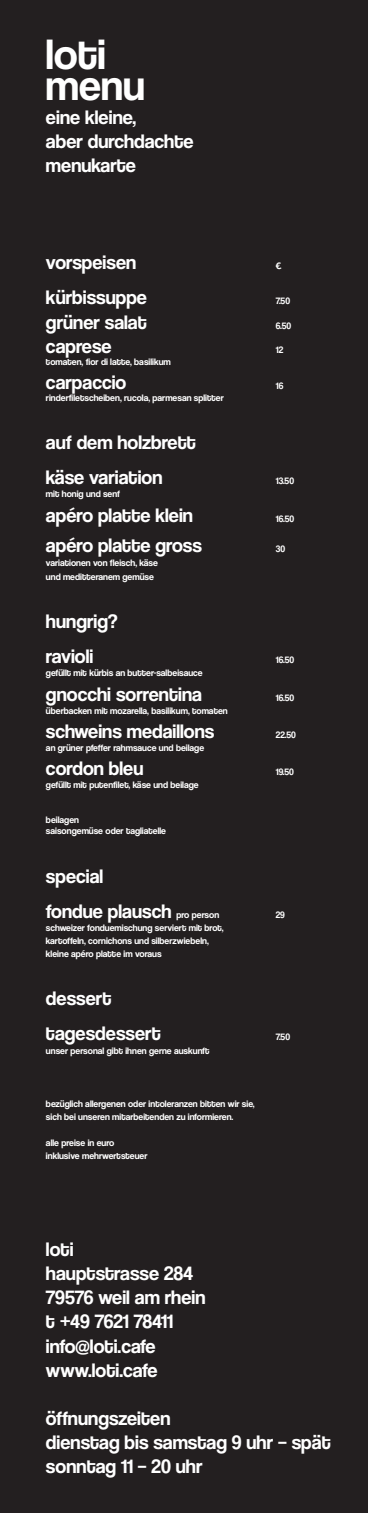
<style>
.page{position:relative;width:368px;height:1513px;background:#fff}
.page>*{position:absolute;margin:0;border:0;box-sizing:border-box;transform-origin:0 0}
.t1{font:43.75px "Coolvetica Rg";color:#fff}
.t2{font:20.12px "Coolvetica Rg";color:#fff}
.t3{font:9.62px "Coolvetica Rg";color:#fff}
.s1{font-size:9.62px}
</style>
<div class="page">
<div style="left:0;top:0;width:367px;height:1513px;background:#231f20"></div>
<p class="t1" style="left:46px;top:29px;width:61px">loti</p>
<p class="t1" style="left:46px;top:60px;width:100px">menu</p>
<p class="t2" style="left:46px;top:106px;width:92px">eine kleine,</p>
<p class="t2" style="left:46px;top:130px;width:149px">aber durchdachte</p>
<p class="t2" style="left:46px;top:154px;width:91px">menukarte</p>
<p class="t2" style="left:46px;top:251px;width:92px">vorspeisen</p>
<p class="t3" style="left:275px;top:260px;width:7px">€</p>
<p class="t2" style="left:46px;top:286px;width:102px">kürbissuppe</p>
<p class="t3" style="left:275px;top:295px;width:16px">7.50</p>
<p class="t2" style="left:46px;top:310px;width:102px">grüner salat</p>
<p class="t3" style="left:275px;top:320px;width:17px">6.50</p>
<p class="t2" style="left:46px;top:335px;width:67px">caprese</p>
<p class="t3" style="left:275px;top:344px;width:9px">12</p>
<p class="t3" style="left:46px;top:356px;width:126px">tomaten, fior di latte, basilikum</p>
<p class="t2" style="left:46px;top:371px;width:82px">carpaccio</p>
<p class="t3" style="left:275px;top:380px;width:9px">16</p>
<p class="t3" style="left:46px;top:392px;width:179px">rinderfiletscheiben, rucola, parmesan splitter</p>
<p class="t2" style="left:46px;top:431px;width:151px">auf dem holzbrett</p>
<p class="t2" style="left:46px;top:466px;width:118px">käse variation</p>
<p class="t3" style="left:275px;top:475px;width:20px">13.50</p>
<p class="t3" style="left:46px;top:488px;width:75px">mit honig und senf</p>
<p class="t2" style="left:46px;top:503px;width:148px">apéro platte klein</p>
<p class="t3" style="left:275px;top:513px;width:20px">16.50</p>
<p class="t2" style="left:46px;top:533px;width:157px">apéro platte gross</p>
<p class="t3" style="left:275px;top:543px;width:11px">30</p>
<p class="t3" style="left:46px;top:557px;width:113px">variationen von fleisch, käse</p>
<p class="t3" style="left:46px;top:571px;width:109px">und meditteranem gemüse</p>
<p class="t2" style="left:46px;top:610px;width:73px">hungrig?</p>
<p class="t2" style="left:46px;top:645px;width:49px">ravioli</p>
<p class="t3" style="left:275px;top:654px;width:20px">16.50</p>
<p class="t3" style="left:46px;top:668px;width:158px">gefüllt mit kürbis an butter-salbeisauce</p>
<p class="t2" style="left:46px;top:682px;width:157px">gnocchi sorrentina</p>
<p class="t3" style="left:275px;top:692px;width:20px">16.50</p>
<p class="t3" style="left:46px;top:705px;width:183px">überbacken mit mozarella, basilikum, tomaten</p>
<p class="t2" style="left:46px;top:719px;width:170px">schweins medaillons</p>
<p class="t3" style="left:275px;top:729px;width:22px">22.50</p>
<p class="t3" style="left:46px;top:742px;width:159px">an grüner pfeffer rahmsauce und beilage</p>
<p class="t2" style="left:46px;top:757px;width:99px">cordon bleu</p>
<p class="t3" style="left:275px;top:766px;width:20px">19.50</p>
<p class="t3" style="left:46px;top:779px;width:154px">gefüllt mit putenfilet, käse und beilage</p>
<p class="t3" style="left:46px;top:814px;width:34px">beilagen</p>
<p class="t3" style="left:46px;top:826px;width:121px">saisongemüse oder tagliatelle</p>
<p class="t2" style="left:46px;top:864px;width:59px">special</p>
<p class="t2" style="left:46px;top:899px;width:174px">fondue plausch <span class="s1">pro person</span></p>
<p class="t3" style="left:275px;top:909px;width:11px">29</p>
<p class="t3" style="left:46px;top:922px;width:179px">schweizer fonduemischung serviert mit brot,</p>
<p class="t3" style="left:46px;top:935px;width:164px">kartoffeln, cornichons und silberzwiebeln,</p>
<p class="t3" style="left:46px;top:948px;width:117px">kleine apéro platte im voraus</p>
<p class="t2" style="left:46px;top:987px;width:67px">dessert</p>
<p class="t2" style="left:46px;top:1022px;width:116px">tagesdessert</p>
<p class="t3" style="left:275px;top:1032px;width:16px">7.50</p>
<p class="t3" style="left:46px;top:1046px;width:165px">unser personal gibt ihnen gerne auskunft</p>
<p class="t3" style="left:46px;top:1098px;width:210px">bezüglich allergenen oder intoleranzen bitten wir sie,</p>
<p class="t3" style="left:46px;top:1111px;width:189px">sich bei unseren mitarbeitenden zu informieren.</p>
<p class="t3" style="left:46px;top:1137px;width:70px">alle preise in euro</p>
<p class="t3" style="left:46px;top:1151px;width:103px">inklusive mehrwertsteuer</p>
<p class="t2" style="left:46px;top:1237px;width:29px">loti</p>
<p class="t2" style="left:46px;top:1262px;width:148px">hauptstrasse 284</p>
<p class="t2" style="left:46px;top:1286px;width:161px">79576 weil am rhein</p>
<p class="t2" style="left:46px;top:1310px;width:128px">t +49 7621 78411</p>
<p class="t2" style="left:46px;top:1334px;width:111px">info@loti.cafe</p>
<p class="t2" style="left:46px;top:1358px;width:113px">www.loti.cafe</p>
<p class="t2" style="left:46px;top:1406px;width:126px">öffnungszeiten</p>
<p class="t2" style="left:46px;top:1431px;width:286px">dienstag bis samstag 9 uhr – spät</p>
<p class="t2" style="left:46px;top:1455px;width:158px">sonntag 11 – 20 uhr</p>
</div>
